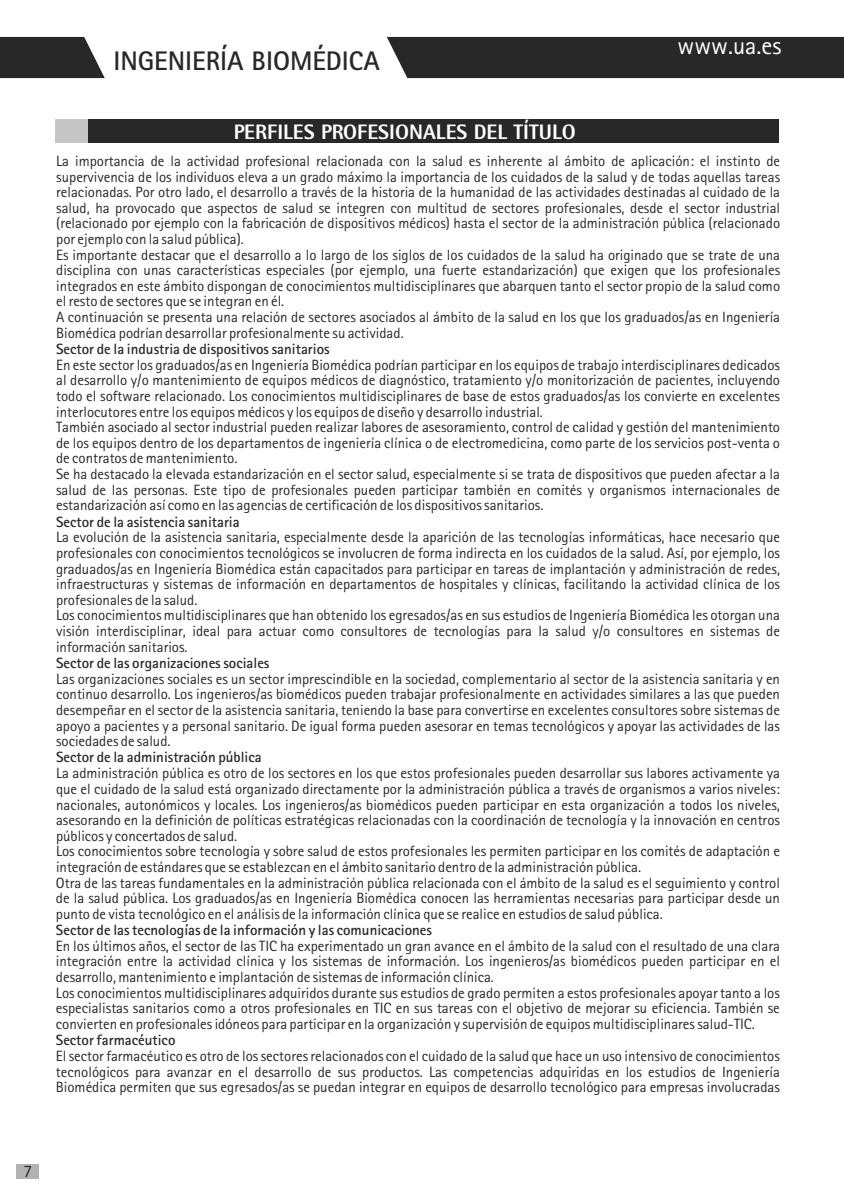
<style>
.page{position:relative;width:844px;height:1191px;background:#fff}
.page>*{position:absolute;margin:0;border:0;box-sizing:border-box;transform-origin:0 0}
.t1{font:700 26.95px "Agfa Rotis Sans Serif";color:#282828}
.t2{font:24.5px "Agfa Rotis Sans Serif";color:#fff}
.t3{font:700 21px "Agfa Rotis Semisans Ex";color:#fff}
.t4{font:17.5px "Agfa Rotis Sans Serif";color:#282828}
.t5{font:14.88px/15.6px "Agfa Rotis Sans Serif";color:#282828}
.t6{font:700 14.88px "Agfa Rotis Sans Serif";color:#282828}
</style>
<div class="page">
<div style="left:387px;top:37px;width:456px;height:41px;background:#282828"></div>
<svg style="left:0;top:37px;width:105px;height:41px;background:#3d3d3d"></svg>
<div style="left:16px;top:1164px;width:23px;height:14px;background:#b2b2b2"></div>
<div style="left:58px;top:120px;width:720px;height:23px;background:#282828"></div>
<div style="left:55px;top:120px;width:32px;height:23px;background:#c6c6c6"></div>
<h1 class="t1" style="left:113px;top:51px;width:268px">INGENIERÍA BIOMÉDICA</h1>
<h2 class="t2" style="left:677px;top:37px;width:105px">www.ua.es</h2>
<h3 class="t3" style="left:234px;top:124px;width:343px">PERFILES PROFESIONALES DEL TÍTULO</h3>
<p class="t5" style="left:56px;top:155px;width:725px">La importancia de la actividad profesional relacionada con la salud es inherente al ámbito de aplicación: el instinto de supervivencia de los individuos eleva a un grado máximo la importancia de los cuidados de la salud y de todas aquellas tareas relacionadas. Por otro lado, el desarrollo a través de la historia de la humanidad de las actividades destinadas al cuidado de la salud, ha provocado que aspectos de salud se integren con multitud de sectores profesionales, desde el sector industrial (relacionado por ejemplo con la fabricación de dispositivos médicos) hasta el sector de la administración pública (relacionado por ejemplo con la salud pública).<br>Es importante destacar que el desarrollo a lo largo de los siglos de los cuidados de la salud ha originado que se trate de una disciplina con unas características especiales (por ejemplo, una fuerte estandarización) que exigen que los profesionales integrados en este ámbito dispongan de conocimientos multidisciplinares que abarquen tanto el sector propio de la salud como el resto de sectores que se integran en él.<br>A continuación se presenta una relación de sectores asociados al ámbito de la salud en los que los graduados/as en Ingeniería Biomédica podrían desarrollar profesionalmente su actividad.</p>
<p class="t6" style="left:56px;top:343px;width:275px">Sector de la industria de dispositivos sanitarios</p>
<p class="t5" style="left:56px;top:358px;width:725px">En este sector los graduados/as en Ingeniería Biomédica podrían participar en los equipos de trabajo interdisciplinares dedicados al desarrollo y/o mantenimiento de equipos médicos de diagnóstico, tratamiento y/o monitorización de pacientes, incluyendo todo el software relacionado. Los conocimientos multidisciplinares de base de estos graduados/as los convierte en excelentes interlocutores entre los equipos médicos y los equipos de diseño y desarrollo industrial.<br>También asociado al sector industrial pueden realizar labores de asesoramiento, control de calidad y gestión del mantenimiento de los equipos dentro de los departamentos de ingeniería clínica o de electromedicina, como parte de los servicios post-venta o de contratos de mantenimiento.<br>Se ha destacado la elevada estandarización en el sector salud, especialmente si se trata de dispositivos que pueden afectar a la salud de las personas. Este tipo de profesionales pueden participar también en comités y organismos internacionales de estandarización así como en las agencias de certificación de los dispositivos sanitarios.</p>
<p class="t6" style="left:56px;top:516px;width:185px">Sector de la asistencia sanitaria</p>
<p class="t5" style="left:56px;top:531px;width:725px">La evolución de la asistencia sanitaria, especialmente desde la aparición de las tecnologías informáticas, hace necesario que profesionales con conocimientos tecnológicos se involucren de forma indirecta en los cuidados de la salud. Así, por ejemplo, los graduados/as en Ingeniería Biomédica están capacitados para participar en tareas de implantación y administración de redes, infraestructuras y sistemas de información en departamentos de hospitales y clínicas, facilitando la actividad clínica de los profesionales de la salud.<br>Los conocimientos multidisciplinares que han obtenido los egresados/as en sus estudios de Ingeniería Biomédica les otorgan una visión interdisciplinar, ideal para actuar como consultores de tecnologías para la salud y/o consultores en sistemas de información sanitarios.</p>
<p class="t6" style="left:56px;top:657px;width:215px">Sector de las organizaciones sociales</p>
<p class="t5" style="left:56px;top:672px;width:725px;text-align:justify">Las organizaciones sociales es un sector imprescindible en la sociedad, complementario al sector de la asistencia sanitaria y en continuo desarrollo. Los ingenieros/as biomédicos pueden trabajar profesionalmente en actividades similares a las que pueden desempeñar en el sector de la asistencia sanitaria, teniendo la base para convertirse en excelentes consultores sobre sistemas de apoyo a pacientes y a personal sanitario. De igual forma pueden asesorar en temas tecnológicos y apoyar las actividades de las sociedades de salud.</p>
<p class="t6" style="left:56px;top:752px;width:207px">Sector de la administración pública</p>
<p class="t5" style="left:56px;top:767px;width:725px">La administración pública es otro de los sectores en los que estos profesionales pueden desarrollar sus labores activamente ya que el cuidado de la salud está organizado directamente por la administración pública a través de organismos a varios niveles: nacionales, autonómicos y locales. Los ingenieros/as biomédicos pueden participar en esta organización a todos los niveles, asesorando en la definición de políticas estratégicas relacionadas con la coordinación de tecnología y la innovación en centros públicos y concertados de salud.<br>Los conocimientos sobre tecnología y sobre salud de estos profesionales les permiten participar en los comités de adaptación e integración de estándares que se establezcan en el ámbito sanitario dentro de la administración pública.<br>Otra de las tareas fundamentales en la administración pública relacionada con el ámbito de la salud es el seguimiento y control de la salud pública. Los graduados/as en Ingeniería Biomédica conocen las herramientas necesarias para participar desde un punto de vista tecnológico en el análisis de la información clínica que se realice en estudios de salud pública.</p>
<p class="t6" style="left:56px;top:924px;width:377px">Sector de las tecnologías de la información y las comunicaciones</p>
<p class="t5" style="left:56px;top:939px;width:725px">En los últimos años, el sector de las TIC ha experimentado un gran avance en el ámbito de la salud con el resultado de una clara integración entre la actividad clínica y los sistemas de información. Los ingenieros/as biomédicos pueden participar en el desarrollo, mantenimiento e implantación de sistemas de información clínica.<br>Los conocimientos multidisciplinares adquiridos durante sus estudios de grado permiten a estos profesionales apoyar tanto a los especialistas sanitarios como a otros profesionales en TIC en sus tareas con el objetivo de mejorar su eficiencia. También se convierten en profesionales idóneos para participar en la organización y supervisión de equipos multidisciplinares salud-TIC.</p>
<p class="t6" style="left:56px;top:1034px;width:121px">Sector farmacéutico</p>
<p class="t5" style="left:56px;top:1049px;width:725px;text-align:justify">El sector farmacéutico es otro de los sectores relacionados con el cuidado de la salud que hace un uso intensivo de conocimientos tecnológicos para avanzar en el desarrollo de sus productos. Las competencias adquiridas en los estudios de Ingeniería Biomédica permiten que sus egresados/as se puedan integrar en equipos de desarrollo tecnológico para empresas involucradas</p>
<p class="t4" style="left:23px;top:1165px;width:10px">7</p>
</div>
